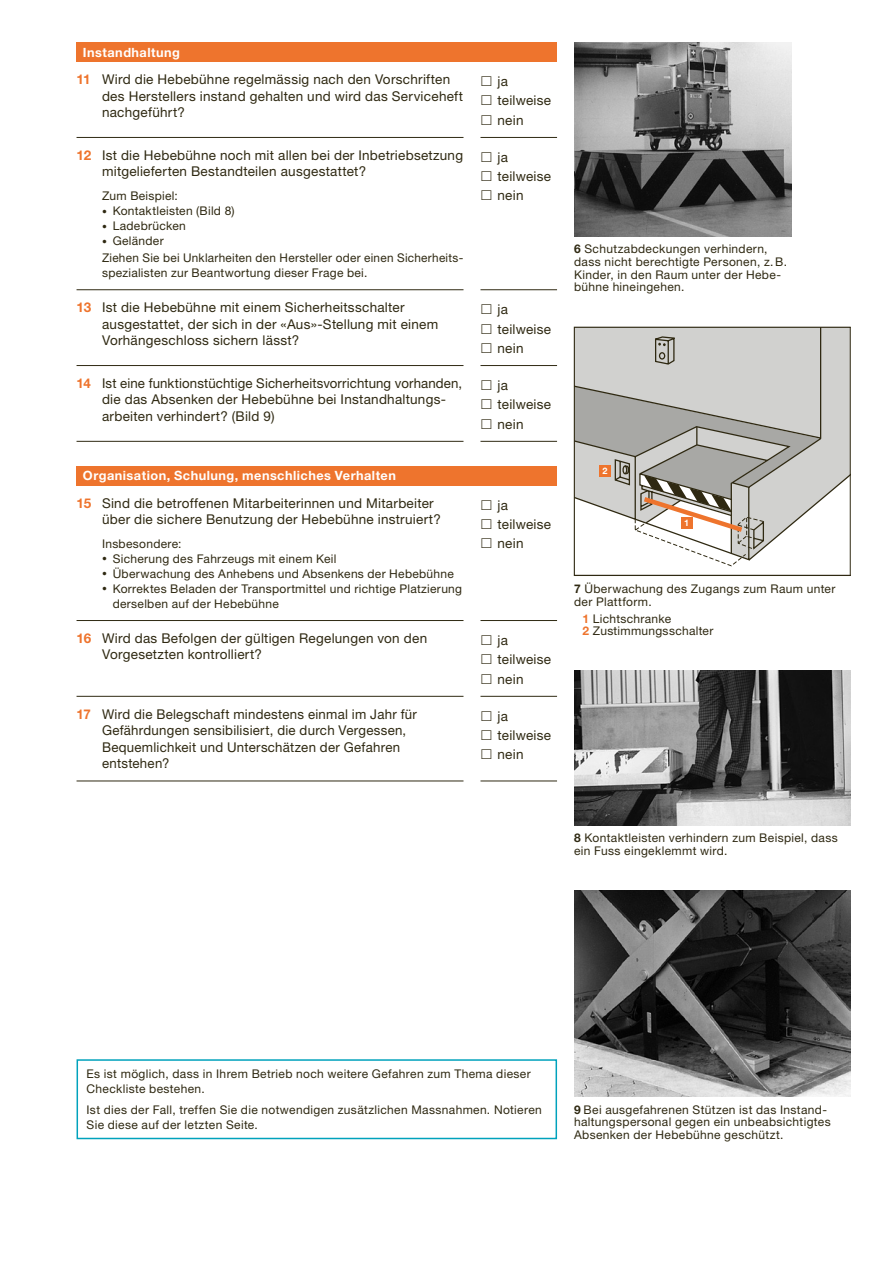
<style>
.page{position:relative;width:893px;height:1263px;background:#fff}
.page>*{position:absolute;margin:0;border:0;box-sizing:border-box;transform-origin:0 0}
.t1{font:13.5px/19.2px "Helvetica Neue LT Std";letter-spacing:.02em;color:#2f2912}
.t2{font:700 12.75px "Helvetica Neue LT Std";letter-spacing:.035em;color:#fff}
.t3{font:12px/12.8px "Helvetica Neue LT Std";letter-spacing:.025em;color:#2f2912}
.t4{font:700 9px "Helvetica Neue LT Std";color:#fff}
.s1{font-weight:700;color:#ee742d}
.s2{font-size:9.75px}
.s3{font-weight:700}
</style>
<div class="page">
<svg style="left:576px;top:329px;width:272px;height:238px"></svg>
<svg style="left:576px;top:336px;width:245px;height:230px"></svg>
<div style="left:574px;top:327px;width:276px;height:249px;border:1px solid #2f2912"></div>
<img style="left:574px;top:43px;width:218px;height:193px">
<img style="left:574px;top:671px;width:276px;height:154px">
<img style="left:574px;top:891px;width:276px;height:206px">
<div style="left:77px;top:43px;width:480px;height:19px;background:#ee742d"></div>
<hr style="left:480px;top:441px;width:77px;height:1px;background:#2f2912">
<hr style="left:480px;top:137px;width:77px;height:1px;background:#2f2912">
<hr style="left:480px;top:289px;width:77px;height:1px;background:#2f2912">
<hr style="left:77px;top:137px;width:386px;height:1px;background:#2f2912">
<hr style="left:77px;top:289px;width:386px;height:1px;background:#2f2912">
<hr style="left:77px;top:441px;width:386px;height:1px;background:#2f2912">
<hr style="left:77px;top:365px;width:386px;height:1px;background:#2f2912">
<hr style="left:480px;top:365px;width:77px;height:1px;background:#2f2912">
<div style="left:77px;top:466px;width:480px;height:19px;background:#ee742d"></div>
<hr style="left:77px;top:620px;width:386px;height:1px;background:#2f2912">
<hr style="left:480px;top:620px;width:77px;height:1px;background:#2f2912">
<hr style="left:480px;top:781px;width:77px;height:1px;background:#2f2912">
<hr style="left:480px;top:696px;width:77px;height:1px;background:#2f2912">
<hr style="left:77px;top:696px;width:386px;height:1px;background:#2f2912">
<hr style="left:77px;top:781px;width:386px;height:1px;background:#2f2912">
<div style="left:77px;top:1059px;width:480px;height:80px;border:2px solid #00a2bc"></div>
<p class="t2" style="left:83px;top:44px;width:99px">Instandhaltung</p>
<p class="t1" style="left:102px;top:71px;width:363px;line-height:16.5px;text-indent:-26px"><span class="s1">11</span> Wird die Hebebühne regelmässig nach den Vorschriften des Herstellers instand gehalten und wird das Serviceheft nachgeführt?</p>
<p class="t1" style="left:497px;top:72px;width:55px">ja teilweise nein</p>
<p class="t1" style="left:102px;top:147px;width:363px;line-height:16.5px;text-indent:-26px"><span class="s1">12</span> Ist die Hebebühne noch mit allen bei der Inbetriebsetzung mitgelieferten Bestandteilen ausgestattet?</p>
<p class="t3" style="left:102px;top:189px;width:77px">Zum Beispiel:</p>
<p class="t3" style="left:102px;top:204px;width:134px"><span class="s2">•</span> Kontaktleisten (Bild 8)</p>
<p class="t3" style="left:102px;top:219px;width:85px"><span class="s2">•</span> Ladebrücken</p>
<p class="t3" style="left:102px;top:232px;width:363px;line-height:17.1px"><span class="s2">•</span> Geländer<br>Ziehen Sie bei Unklarheiten den Hersteller oder einen Sicherheits-</p>
<p class="t3" style="left:102px;top:266px;width:267px">spezialisten zur Beantwortung dieser Frage bei.</p>
<p class="t1" style="left:497px;top:147px;width:55px">ja teilweise nein</p>
<p class="t1" style="left:102px;top:299px;width:338px;line-height:16.5px;text-indent:-26px"><span class="s1">13</span> Ist die Hebebühne mit einem Sicherheitsschalter ausgestattet, der sich in der «Aus»-Stellung mit einem<br>Vorhängeschloss sichern lässt?</p>
<p class="t1" style="left:497px;top:300px;width:55px">ja teilweise nein</p>
<p class="t1" style="left:102px;top:375px;width:362px;line-height:16.5px;text-indent:-26px"><span class="s1">14</span> Ist eine funktionstüchtige Sicherheitsvorrichtung vorhanden, die das Absenken der Hebebühne bei Instandhaltungs&shy;arbeiten verhindert? (Bild 9)</p>
<p class="t1" style="left:497px;top:375px;width:55px">ja teilweise nein</p>
<p class="t2" style="left:83px;top:468px;width:314px">Organisation, Schulung, menschliches Verhalten</p>
<p class="t1" style="left:102px;top:494px;width:340px;line-height:16.5px;text-indent:-26px"><span class="s1">15</span> Sind die betroffenen Mitarbeiterinnen und Mitarbeiter über die sichere Benutzung der Hebebühne instruiert?</p>
<p class="t3" style="left:102px;top:537px;width:81px">Insbesondere:</p>
<p class="t3" style="left:102px;top:552px;width:236px"><span class="s2">•</span> Sicherung des Fahrzeugs mit einem Keil</p>
<p class="t3" style="left:102px;top:567px;width:353px"><span class="s2">•</span> Überwachung des Anhebens und Absenkens der Hebebühne</p>
<p class="t3" style="left:113px;top:581px;width:351px;line-height:15px;text-indent:-11px"><span class="s2">•</span> Korrektes Beladen der Transportmittel und richtige Platzierung derselben auf der Hebebühne</p>
<p class="t1" style="left:497px;top:495px;width:55px">ja teilweise nein</p>
<p class="t1" style="left:102px;top:630px;width:327px;line-height:16.5px;text-indent:-26px"><span class="s1">16</span> Wird das Befolgen der gültigen Regelungen von den<br>Vorgesetzten kontrolliert?</p>
<p class="t1" style="left:497px;top:630px;width:55px">ja teilweise nein</p>
<p class="t1" style="left:102px;top:705px;width:316px;line-height:16.5px;text-indent:-26px"><span class="s1">17</span> Wird die Belegschaft mindestens einmal im Jahr für Gefährdungen sensibilisiert, die durch Vergessen, Bequemlichkeit und Unterschätzen der Gefahren entstehen?</p>
<p class="t1" style="left:497px;top:706px;width:55px">ja teilweise nein</p>
<p class="t3" style="left:574px;top:242px;width:215px"><span class="s3">6</span> Schutzabdeckungen verhindern, dass nicht berechtigte Personen, z.B.<br>Kinder, in den Raum unter der Hebe&shy;bühne hineingehen.</p>
<p class="t4" style="left:602px;top:466px;width:7px">2</p>
<p class="t4" style="left:684px;top:517px;width:7px">1</p>
<p class="t3" style="left:574px;top:582px;width:263px"><span class="s3">7</span> Überwachung des Zugangs zum Raum unter der Plattform.</p>
<p class="t3" style="left:583px;top:612px;width:132px"><span class="s1">1</span> Lichtschranke<br><span class="s1">2</span> Zustimmungsschalter</p>
<p class="t3" style="left:574px;top:831px;width:265px"><span class="s3">8</span> Kontaktleisten verhindern zum Beispiel, dass ein Fuss eingeklemmt wird.</p>
<p class="t3" style="left:87px;top:1066px;width:446px;line-height:15px">Es ist möglich, dass in Ihrem Betrieb noch weitere Gefahren zum Thema dieser<br>Checkliste bestehen.</p>
<p class="t3" style="left:87px;top:1102px;width:457px;line-height:15px">Ist dies der Fall, treffen Sie die notwendigen zusätzlichen Massnahmen. Notieren<br>Sie diese auf der letzten Seite.</p>
<p class="t3" style="left:574px;top:1103px;width:258px"><span class="s3">9</span> Bei ausgefahrenen Stützen ist das Instand&shy;haltungspersonal gegen ein unbeabsichtigtes<br>Absenken der Hebebühne geschützt.</p>
</div>
